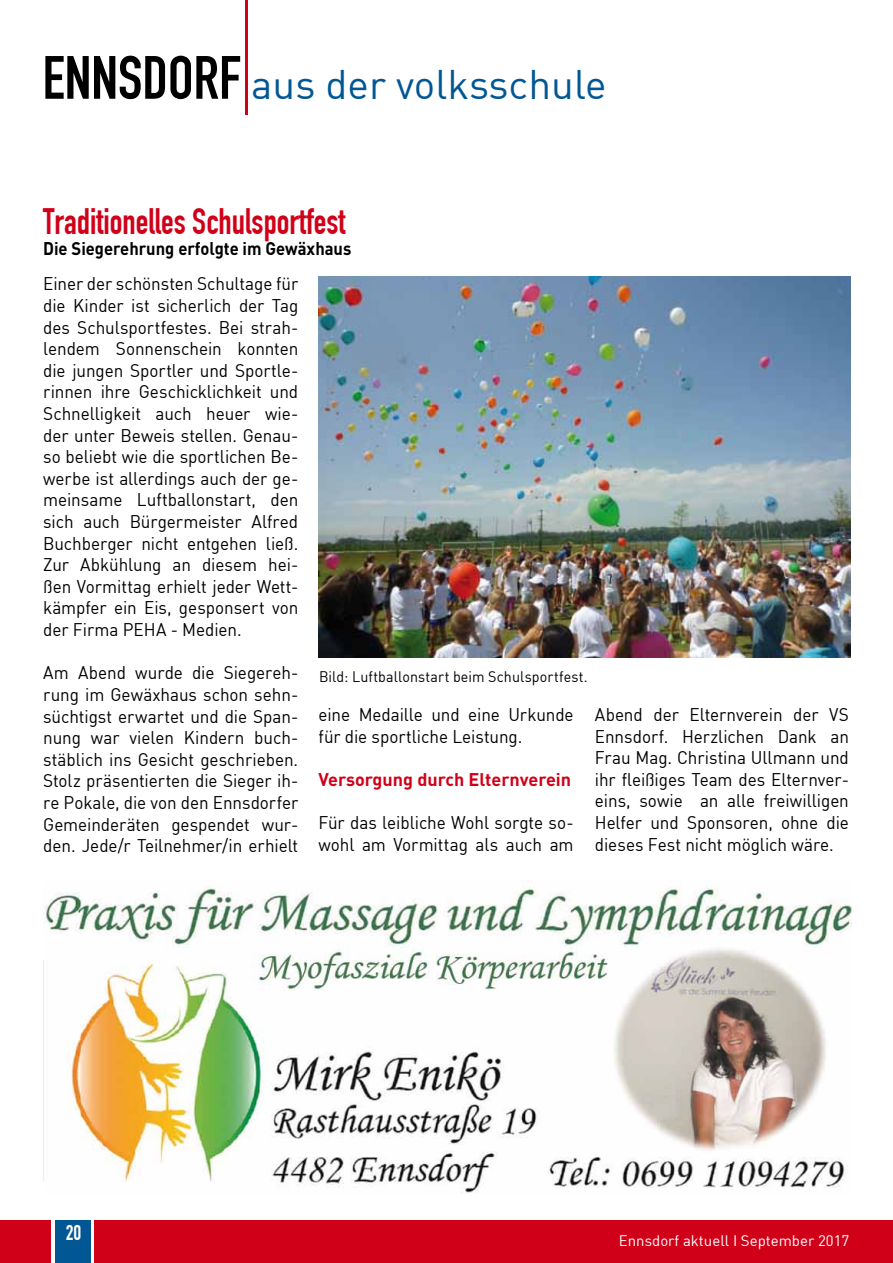
<style>
.page{position:relative;width:893px;height:1263px;background:#fff}
.page>*{position:absolute;margin:0;border:0;box-sizing:border-box;transform-origin:0 0}
.t1{font:60px "DIN Engschrift";color:#000}
.t2{font:40.5px "DIN";color:#005794}
.t3{font:36px "DIN Engschrift";color:#d10019;scale:.95 1}
.t4{font:21px "DIN Engschrift";color:#fff}
.t5{font:18px/21.6px "DIN";letter-spacing:-.005em;color:#000;text-align:justify;scale:.95 1}
.t6{font:700 18px "DIN";color:#000;scale:.92 1}
.t7{font:700 18px "DIN";color:#d10019}
.t8{font:15px "DIN";letter-spacing:.01em;color:#000;scale:.95 1}
.t9{font:15px "DIN";color:#fff}
</style>
<div class="page">
<div style="left:0;top:1220px;width:893px;height:43px;background:#d10019"></div>
<div style="left:51px;top:1220px;width:43px;height:43px;background:linear-gradient(to bottom,#fff,#fff)"></div>
<div style="left:55px;top:1220px;width:35px;height:43px;background:#005794"></div>
<hr style="left:245px;top:0;width:3px;height:115px;background:#d10019">
<img style="left:319px;top:276px;width:531px;height:381px">
<img style="left:43px;top:880px;width:808px;height:313px">
<h1 class="t1" style="left:43px;top:43px;width:200px">ENNSDORF</h1>
<h2 class="t2" style="left:251px;top:59px;width:357px">aus der volksschule</h2>
<h3 class="t3" style="left:43px;top:200px;width:320px">Traditionelles Schulsportfest</h3>
<p class="t6" style="left:43px;top:237px;width:336px">Die Siegerehrung erfolgte im Gewäxhaus</p>
<p class="t5" style="left:43px;top:273px;width:270px">Einer der schönsten Schultage für die Kinder ist sicherlich der Tag des Schulsportfestes. Bei strah&shy;lendem Sonnenschein konnten die jungen Sportler und Sportle&shy;rinnen ihre Geschicklichkeit und Schnelligkeit auch heuer wie&shy;der unter Beweis stellen. Genau&shy;so beliebt wie die sportlichen Be&shy;werbe ist allerdings auch der ge&shy;meinsame Luftballonstart, den sich auch Bürgermeister Alfred Buchberger nicht entgehen ließ.<br>Zur Abkühlung an diesem hei&shy;ßen Vormittag erhielt jeder Wett&shy;kämpfer ein Eis, gesponsert von der Firma PEHA - Medien.</p>
<p class="t5" style="left:43px;top:662px;width:270px">Am Abend wurde die Siegereh&shy;rung im Gewäxhaus schon sehn&shy;süchtigst erwartet und die Span&shy;nung war vielen Kindern buch&shy;stäblich ins Gesicht geschrieben.<br>Stolz präsentierten die Sieger ih&shy;re Pokale, die von den Ennsdorfer Gemeinderäten gespendet wur&shy;den. Jede/r Teilnehmer/in erhielt</p>
<p class="t8" style="left:319px;top:668px;width:284px">Bild: Luftballonstart beim Schulsportfest.</p>
<p class="t5" style="left:319px;top:703px;width:270px">eine Medaille und eine Urkunde für die sportliche Leistung.</p>
<p class="t7" style="left:319px;top:767px;width:254px">Versorgung durch Elternverein</p>
<p class="t5" style="left:319px;top:811px;width:270px">Für das leibliche Wohl sorgte so&shy;wohl am Vormittag als auch am</p>
<p class="t5" style="left:595px;top:703px;width:269px">Abend der Elternverein der VS Ennsdorf. Herzlichen Dank an Frau Mag. Christina Ullmann und ihr fleißiges Team des Elternver&shy;eins, sowie an alle freiwilligen Helfer und Sponsoren, ohne die dieses Fest nicht möglich wäre.</p>
<p class="t4" style="left:66px;top:1220px;width:17px">20</p>
<p class="t9" style="left:619px;top:1231px;width:232px">Ennsdorf aktuell I September 2017</p>
</div>
